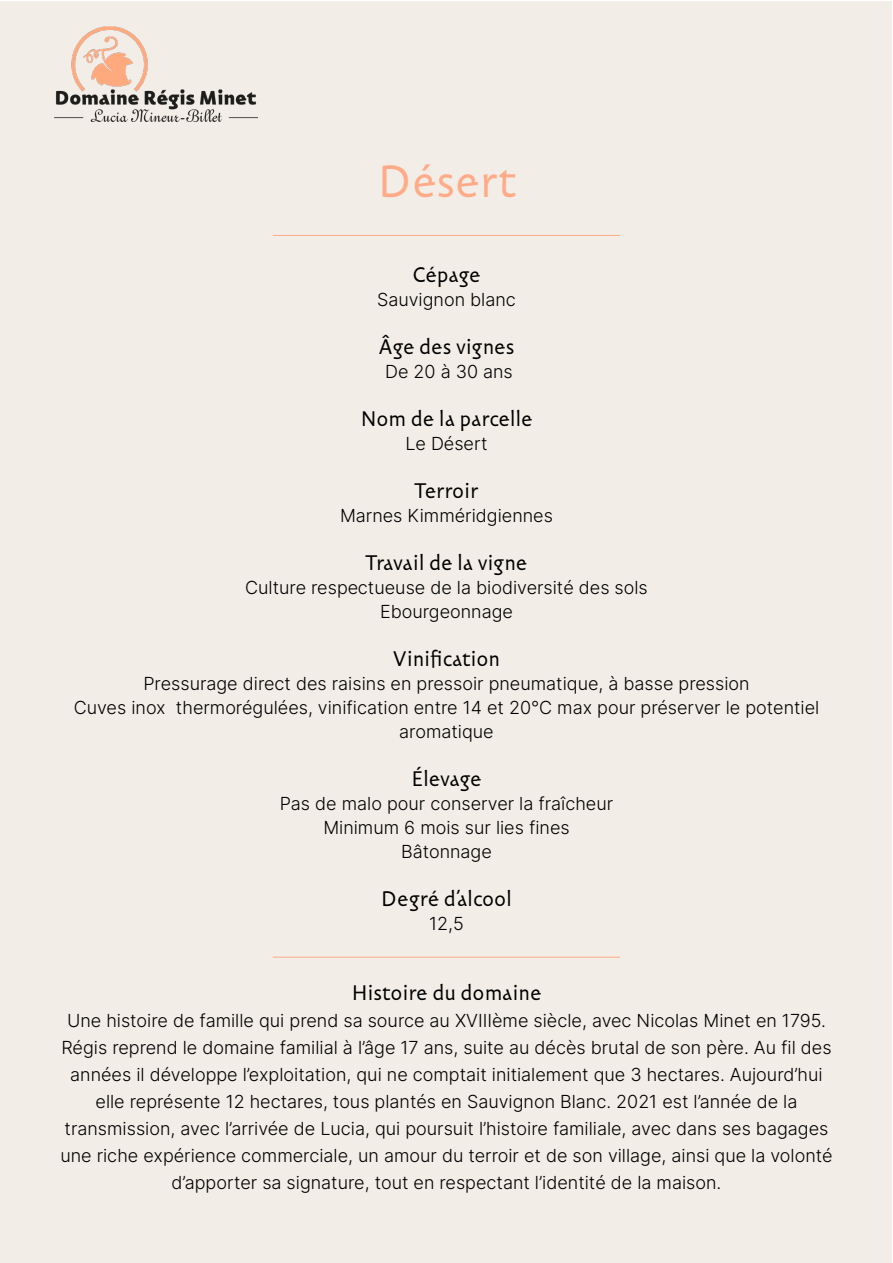
<style>
.page{position:relative;width:893px;height:1263px;background:#fff}
.page>*{position:absolute;margin:0;border:0;box-sizing:border-box;transform-origin:0 0}
.t1{font:45px "Carolineale";color:#ffab88}
.t2{font:21px "Carolineale";color:#000}
.t3{font:18px/27px "Inter";color:#000;text-align:center}
</style>
<div class="page">
<div style="left:1px;top:1px;width:891px;height:1261px;background:#f2ede7"></div>
<img style="left:54px;top:26px;width:204px;height:96px">
<hr style="left:273px;top:235px;width:347px;height:1px;background:#ffab88">
<hr style="left:273px;top:957px;width:347px;height:1px;background:#ffab88">
<h1 class="t1" style="left:377px;top:147px;width:140px">Désert</h1>
<p class="t2" style="left:412px;top:259px;width:70px">Cépage</p>
<p class="t3" style="left:377px;top:286px;width:140px">Sauvignon blanc</p>
<p class="t2" style="left:378px;top:331px;width:137px">Âge des vignes</p>
<p class="t3" style="left:385px;top:358px;width:129px">De 20 à 30 ans</p>
<p class="t2" style="left:360px;top:403px;width:174px">Nom de la parcelle</p>
<p class="t3" style="left:405px;top:430px;width:84px">Le Désert</p>
<p class="t2" style="left:415px;top:475px;width:65px">Terroir</p>
<p class="t3" style="left:340px;top:502px;width:214px">Marnes Kimméridgiennes</p>
<p class="t2" style="left:366px;top:547px;width:163px">Travail de la vigne</p>
<p class="t3" style="left:245px;top:575px;width:404px;line-height:24px">Culture respectueuse de la biodiversité des sols<br>Ebourgeonnage</p>
<p class="t2" style="left:393px;top:643px;width:109px">Vinification</p>
<p class="t3" style="left:74px;top:671px;width:747px;line-height:24px">Pressurage direct des raisins en pressoir pneumatique, à basse pression<br>Cuves inox thermorégulées, vinification entre 14 et 20°C max pour préserver le potentiel aromatique</p>
<p class="t2" style="left:411px;top:763px;width:72px">Élevage</p>
<p class="t3" style="left:280px;top:791px;width:335px;line-height:24px">Pas de malo pour conserver la fraîcheur<br>Minimum 6 mois sur lies fines<br>Bâtonnage</p>
<p class="t2" style="left:381px;top:883px;width:133px">Degré d’alcool</p>
<p class="t3" style="left:429px;top:910px;width:36px">12,5</p>
<p class="t2" style="left:351px;top:977px;width:191px">Histoire du domaine</p>
<p class="t3" style="left:60px;top:1007px;width:774px">Une histoire de famille qui prend sa source au XVIIIème siècle, avec Nicolas Minet en 1795.<br>Régis reprend le domaine familial à l’âge 17 ans, suite au décès brutal de son père. Au fil des années il développe l’exploitation, qui ne comptait initialement que 3 hectares. Aujourd’hui elle représente 12 hectares, tous plantés en Sauvignon Blanc. 2021 est l’année de la transmission, avec l’arrivée de Lucia, qui poursuit l’histoire familiale, avec dans ses bagages une riche expérience commerciale, un amour du terroir et de son village, ainsi que la volonté d’apporter sa signature, tout en respectant l’identité de la maison.</p>
</div>
